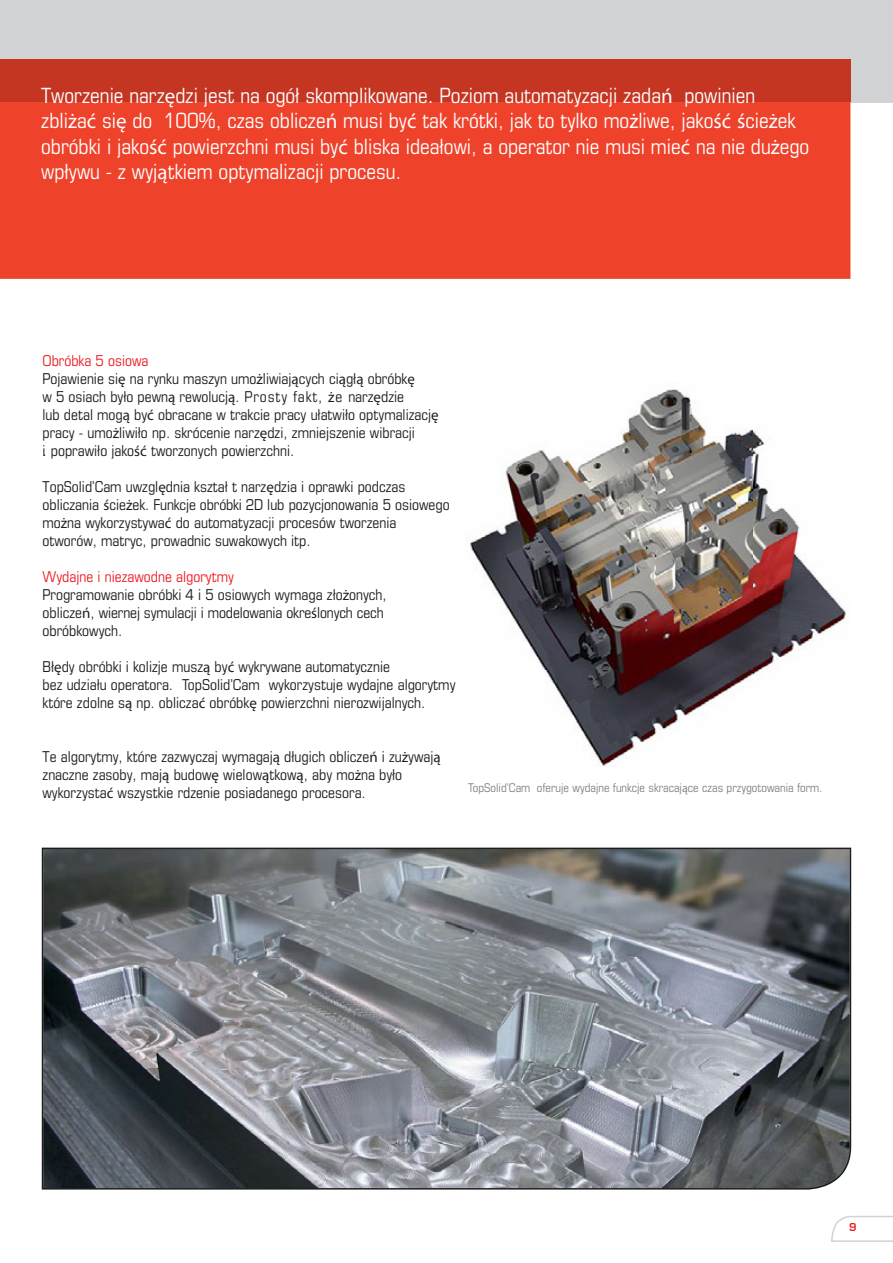
<style>
.page{position:relative;width:893px;height:1263px;background:#fff}
.page>*{position:absolute;margin:0;border:0;box-sizing:border-box;transform-origin:0 0}
.t1{font:condensed 21px/25.2px "Eurostile";color:#fff}
.t2{font:condensed 15px/18px "Eurostile";color:#1d1d1b}
.t3{font:condensed 12px "Eurostile";color:#808184}
.t4{font:700 12px "Eurostile";color:#ec1c24}
.s1{font-family:"Myriad Pro";font-stretch:normal}
.s2{color:#ec1c24}
</style>
<div class="page">
<div style="left:0;top:0;width:893px;height:102px;background:#d0d2d3"></div>
<div style="left:0;top:102px;width:850px;height:177px;background:#ee422b"></div>
<div style="left:0;top:60px;width:850px;height:42px;background:#c53622"></div>
<svg style="left:831px;top:1216px;width:62px;height:26px"></svg>
<svg style="left:42px;top:848px;width:809px;height:341px;background:#777b81"></svg>
<img style="left:470px;top:389px;width:376px;height:377px">
<p class="t1" style="left:41px;top:83px;width:770px">Tworzenie narz<span class="s1">ę</span>dzi jest na ogół skomplikowane. Poziom automatyzacji zada<span class="s1">ń</span> powinien zbli<span class="s1">ż</span>a<span class="s1">ć</span> si<span class="s1">ę</span> do 100%, czas oblicze<span class="s1">ń</span> musi by<span class="s1">ć</span> tak krótki, jak to tylko mo<span class="s1">ż</span>liwe, jako<span class="s1">ść ś</span>cie<span class="s1">ż</span>ek obróbki i jako<span class="s1">ść</span> powierzchni musi by<span class="s1">ć</span> bliska ideałowi, a operator nie musi mie<span class="s1">ć</span> na nie du<span class="s1">ż</span>ego wpływu - z wyj<span class="s1">ą</span>tkiem optymalizacji procesu.</p>
<p class="t2" style="left:43px;top:351px;width:398px"><span class="s2">Obróbka 5 osiowa<br></span>Pojawienie si<span class="s1">ę</span> na rynku maszyn umo<span class="s1">ż</span>liwiaj<span class="s1">ą</span>cych ci<span class="s1">ą</span>gł<span class="s1">ą</span> obróbk<span class="s1">ę<br></span>w 5 osiach było pewn<span class="s1">ą</span> rewolucj<span class="s1">ą</span>. Prosty fakt, <span class="s1">ż</span>e narz<span class="s1">ę</span>dzie<br>lub detal mog<span class="s1">ą</span> by<span class="s1">ć</span> obracane w trakcie pracy ułatwiło optymalizacj<span class="s1">ę </span>pracy - umo<span class="s1">ż</span>liwiło np. skrócenie narz<span class="s1">ę</span>dzi, zmniejszenie wibracji<br>i. poprawiło jako<span class="s1">ść</span> tworzonych powierzchni.</p>
<p class="t2" style="left:43px;top:477px;width:409px">TopSolid’Cam uwzgl<span class="s1">ę</span>dnia kształ t narz<span class="s1">ę</span>dzia i oprawki podczas obliczania <span class="s1">ś</span>cie<span class="s1">ż</span>ek. Funkcje obróbki 2D lub pozycjonowania 5 osiowego mo<span class="s1">ż</span>na wykorzystywa<span class="s1">ć</span> do automatyzacji procesów tworzenia otworów, matryc, prowadnic suwakowych itp.</p>
<p class="t2" style="left:43px;top:567px;width:346px"><span class="s2">Wydajne i niezawodne algorytmy<br></span>Programowanie obróbki 4 i 5 osiowych wymaga zło<span class="s1">ż</span>onych, oblicze<span class="s1">ń</span>, wiernej symulacji i modelowania okre<span class="s1">ś</span>lonych cech obróbkowych.</p>
<p class="t2" style="left:43px;top:657px;width:414px">Bł<span class="s1">ę</span>dy obróbki i kolizje musz<span class="s1">ą</span> by<span class="s1">ć</span> wykrywane automatycznie<br>bez udziału operatora. TopSolid’Cam wykorzystuje wydajne algorytmy które zdolne s<span class="s1">ą</span> np. oblicza<span class="s1">ć</span> obróbk<span class="s1">ę</span> powierzchni nierozwijalnych.</p>
<p class="t2" style="left:43px;top:747px;width:400px">Te algorytmy, które zazwyczaj wymagaj<span class="s1">ą</span> długich oblicze<span class="s1">ń</span> i zu<span class="s1">ż</span>ywaj<span class="s1">ą </span>znaczne zasoby, maj<span class="s1">ą</span> budow<span class="s1">ę</span> wielow<span class="s1">ą</span>tkow<span class="s1">ą</span>, aby mo<span class="s1">ż</span>na było wykorzysta<span class="s1">ć</span> wszystkie rdzenie posiadanego procesora.</p>
<p class="t3" style="left:468px;top:780px;width:356px">TopSolid’Cam oferuje wydajne funkcje skracaj<span class="s1">ą</span>ce czas przygotowania form.</p>
<p class="t4" style="left:849px;top:1222px;width:9px">9</p>
</div>
